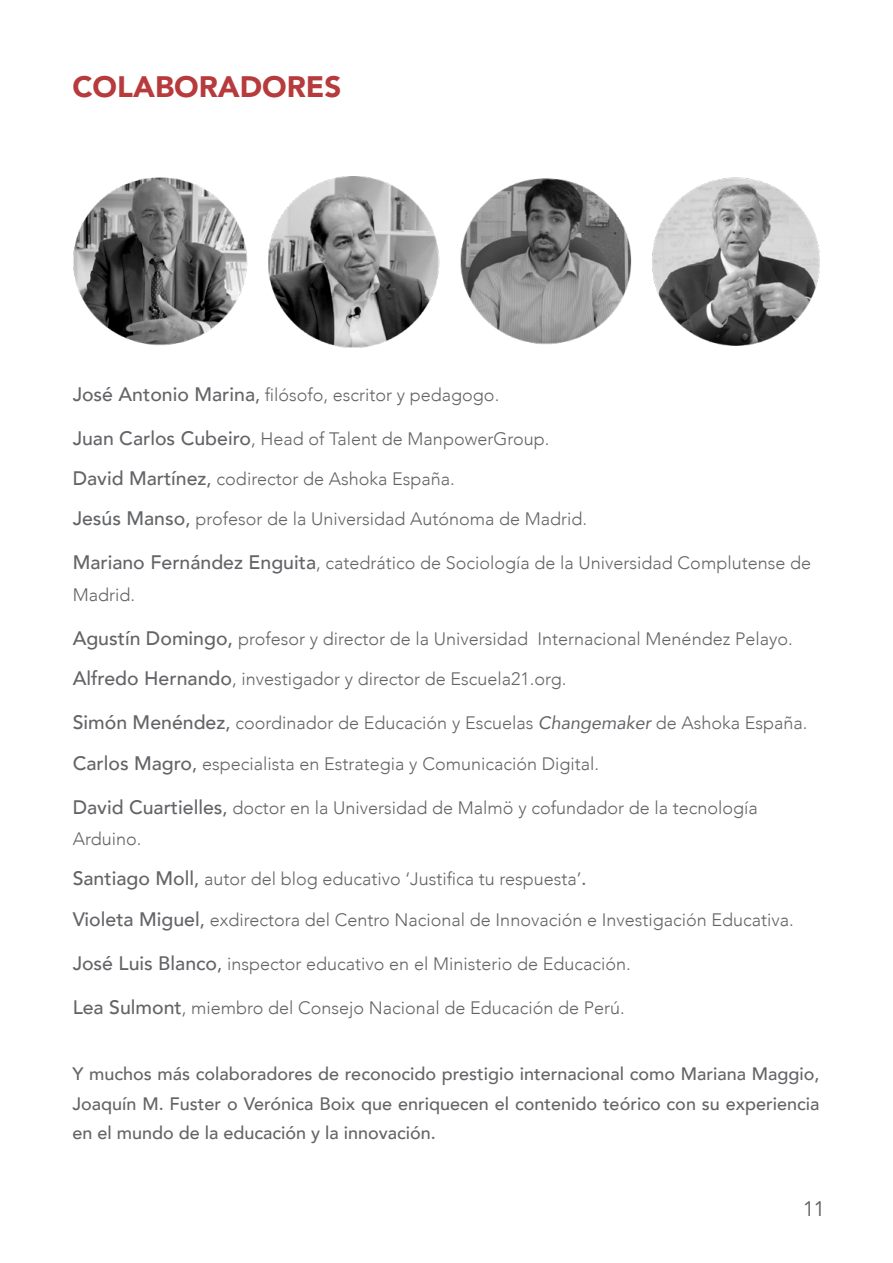
<style>
.page{position:relative;width:893px;height:1263px;background:#fff}
.page>*{position:absolute;margin:0;border:0;box-sizing:border-box;transform-origin:0 0}
.t1{font:900 29.55px "Avenir";color:#b73a3c}
.t2{font:21px "Avenir";color:#646363}
.t3{font:300 18px/31.7px "Avenir";color:#636467}
.t4{font:500 18px/29.5px "Avenir";color:#636467;text-align:justify}
.s1{font-weight:500;font-size:19.5px}
.s2{font-weight:500}
.s3{font-weight:400;font-style:italic}
</style>
<div class="page">
<img style="left:73px;top:177px;width:175px;height:169px">
<img style="left:486px;top:178px;width:146px;height:167px">
<img style="left:652px;top:177px;width:168px;height:169px">
<img style="left:268px;top:176px;width:218px;height:171px">
<h1 class="t1" style="left:72px;top:62px;width:271px">COLABORADORES</h1>
<p class="t3" style="left:73px;top:379px;width:428px"><span class="s1">José Antonio Marina</span><span class="s2">,</span> filósofo, escritor y pedagogo.</p>
<p class="t3" style="left:73px;top:423px;width:478px"><span class="s1">Juan Carlos Cubeiro</span>, Head of Talent de ManpowerGroup.</p>
<p class="t3" style="left:73px;top:463px;width:384px"><span class="s1">David Martínez</span><span class="s2">,</span> codirector de Ashoka España.</p>
<p class="t3" style="left:73px;top:503px;width:516px"><span class="s1">Jesús Manso</span><span class="s2">,</span> profesor de la Universidad Autónoma de Madrid.</p>
<p class="t3" style="left:73px;top:547px;width:740px"><span class="s1">Mariano Fernández Enguita</span>, catedrático de Sociología de la Universidad Complutense de<br>Madrid.</p>
<p class="t3" style="left:73px;top:623px;width:722px"><span class="s1">Agustín Domingo,</span> profesor y director de la Universidad Internacional Menéndez Pelayo.</p>
<p class="t3" style="left:73px;top:663px;width:495px"><span class="s1">Alfredo Hernando</span>, investigador y director de Escuela21.org.</p>
<p class="t3" style="left:73px;top:707px;width:736px"><span class="s1">Simón Menéndez</span><span class="s2">,</span> coordinador de Educación y Escuelas <span class="s3">Changemaker</span> de Ashoka España.</p>
<p class="t3" style="left:73px;top:747px;width:528px"><span class="s1">Carlos Magro</span><span class="s2">,</span> especialista en Estrategia y Comunicación Digital.</p>
<p class="t3" style="left:73px;top:792px;width:687px"><span class="s1">David Cuartielles</span><span class="s2">,</span> doctor en la Universidad de Malmö y cofundador de la tecnología<br>Arduino.</p>
<p class="t3" style="left:73px;top:863px;width:515px"><span class="s1">Santiago Moll</span><span class="s2">,</span> autor del blog educativo ‘Justifica tu respuesta’<span class="s2">.</span></p>
<p class="t3" style="left:73px;top:903px;width:723px"><span class="s1">Violeta Miguel</span><span class="s2">,</span> exdirectora del Centro Nacional de Innovación e Investigación Educativa.</p>
<p class="t3" style="left:73px;top:948px;width:560px"><span class="s1">José Luis Blanco</span><span class="s2">,</span> inspector educativo en el Ministerio de Educación.</p>
<p class="t3" style="left:73px;top:992px;width:554px"><span class="s1">Lea Sulmont</span>, miembro del Consejo Nacional de Educación de Perú.</p>
<p class="t4" style="left:72px;top:1058px;width:749px">Y muchos más colaboradores de reconocido prestigio internacional como Mariana Maggio, Joaquín M. Fuster o Verónica Boix que enriquecen el contenido teórico con su experiencia en el mundo de la educación y la innovación.</p>
<p class="t2" style="left:803px;top:1196px;width:24px">11</p>
</div>
